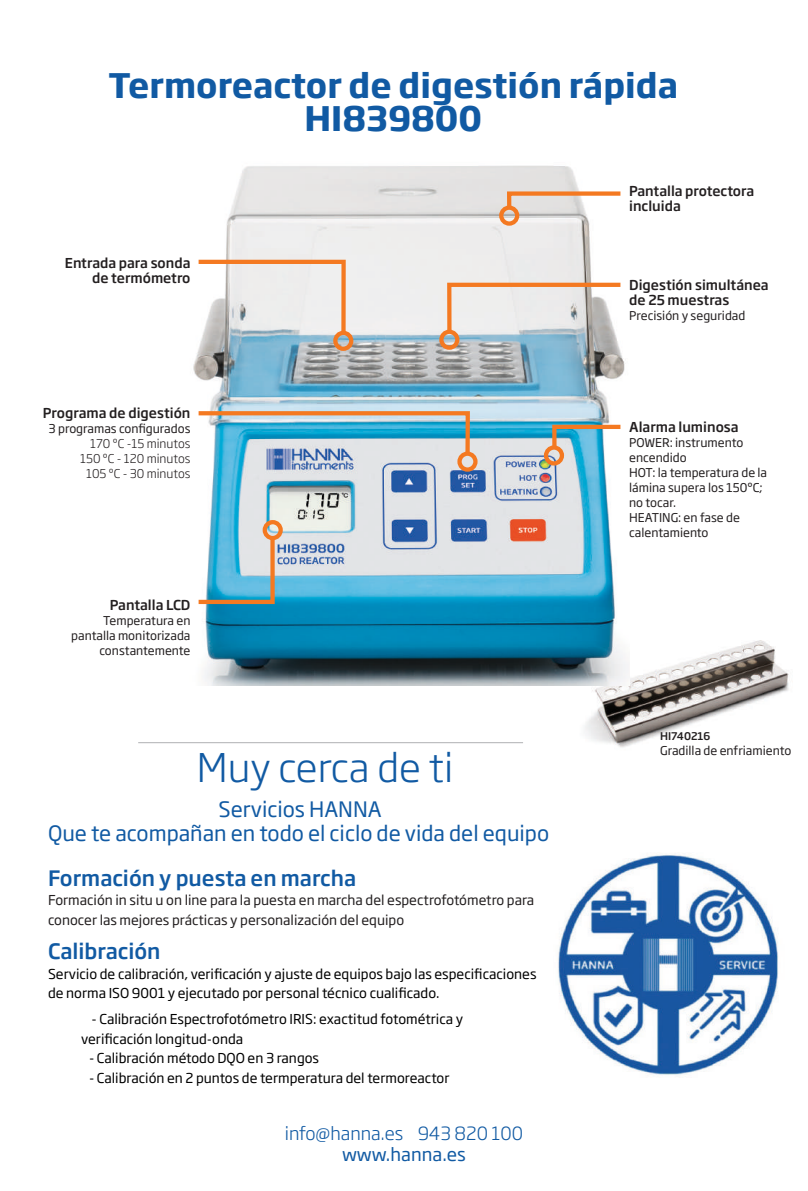
<style>
.page{position:relative;width:808px;height:1191px;background:#fff}
.page>*{position:absolute;margin:0;border:0;box-sizing:border-box;transform-origin:0 0}
.t1{font:300 39px "Soho Gothic Pro";color:#115aa3}
.t2{font:700 33.45px/32.8px "Soho Gothic Pro";color:#115aa3;text-align:center}
.t3{font:21px/24px "Soho Gothic Pro";color:#115aa3;text-align:center}
.t4{font:500 21px "Soho Gothic Pro";color:#115aa3}
.t5{font:300 18px "Soho Gothic Pro";color:#115aa3}
.t6{font:18px "Soho Gothic Pro";color:#115aa3}
.t7{font:13.5px/19.5px "Soho Gothic Pro";color:#000}
.t8{font:500 13.5px/15px "Soho Gothic Pro";color:#231f20}
.t9{font:13.5px/19.5px "Soho Gothic Pro";color:#231f20}
.t10{font:12px/15px "Soho Gothic Pro";color:#231f20}
.t11{font:300 12px/15px "Soho Gothic Pro";color:#231f20;text-align:right}
.t12{font:500 10.5px "Soho Gothic Pro";color:#231f20}
</style>
<div class="page">
<img style="left:568px;top:640px;width:221px;height:108px">
<img style="left:193px;top:165px;width:436px;height:520px">
<div style="left:499px;top:205px;width:20px;height:21px;border:4px solid #f47921;border-radius:50%"></div>
<div style="left:439px;top:330px;width:20px;height:20px;border:4px solid #f47921;border-radius:50%"></div>
<div style="left:544px;top:445px;width:20px;height:20px;border:4px solid #f47921;border-radius:50%"></div>
<div style="left:263px;top:520px;width:20px;height:20px;border:4px solid #f47921;border-radius:50%"></div>
<div style="left:457px;top:451px;width:20px;height:21px;border:4px solid #f47921;border-radius:50%"></div>
<div style="left:333px;top:331px;width:20px;height:20px;border:4px solid #f47921;border-radius:50%"></div>
<svg style="left:505px;top:189px;width:120px;height:23px"></svg>
<svg style="left:445px;top:280px;width:180px;height:57px;background:#e2d8d0"></svg>
<svg style="left:550px;top:422px;width:75px;height:30px"></svg>
<svg style="left:194px;top:533px;width:83px;height:73px"></svg>
<svg style="left:194px;top:409px;width:278px;height:50px;background:#98bfca"></svg>
<svg style="left:194px;top:258px;width:154px;height:80px"></svg>
<img style="left:558px;top:853px;width:220px;height:223px">
<hr style="left:138px;top:742px;width:385px;height:1px;background:#b4b5b8">
<h2 class="t2" style="left:109px;top:67px;width:571px">Termoreactor de digestión rápida<br>HI839800</h2>
<p class="t8" style="left:65px;top:254px;width:127px;text-align:right">Entrada para sonda de termómetro</p>
<p class="t8" style="left:43px;top:404px;width:149px">Programa de digestión</p>
<p class="t10" style="left:49px;top:420px;width:143px">3 programas configurados</p>
<p class="t11" style="left:80px;top:435px;width:112px">170 ºC -15 minutos<br>150 ºC - 120 minutos<br>105 ºC - 30 minutos</p>
<p class="t8" style="left:110px;top:596px;width:82px">Pantalla LCD</p>
<p class="t10" style="left:71px;top:612px;width:121px;text-align:right">Temperatura en pantalla monitorizada constantemente</p>
<h1 class="t1" style="left:197px;top:737px;width:258px">Muy cerca de ti</h1>
<h3 class="t3" style="left:48px;top:795px;width:503px">Servicios HANNA<br>Que te acompañan en todo el ciclo de vida del equipo</h3>
<h3 class="t4" style="left:48px;top:861px;width:310px">Formación y puesta en marcha</h3>
<p class="t9" style="left:48px;top:889px;width:488px">Formación in situ u on line para la puesta en marcha del espectrofotómetro para conocer las mejores prácticas y personalización del equipo</p>
<h3 class="t4" style="left:48px;top:934px;width:114px">Calibración</h3>
<p class="t7" style="left:48px;top:963px;width:490px">Servicio de calibración, verificación y ajuste de equipos bajo las especificaciones de norma ISO 9001 y ejecutado por personal técnico cualificado.</p>
<p class="t7" style="left:81px;top:1009px;width:383px;text-indent:10px">- Calibración Espectrofotómetro IRIS: exactitud fotométrica y verificación longitud-onda</p>
<p class="t7" style="left:89px;top:1048px;width:232px">- Calibración método DQO en 3 rangos</p>
<p class="t7" style="left:89px;top:1067px;width:362px">- Calibración en 2 puntos de termperatura del termoreactor</p>
<h3 class="t5" style="left:285px;top:1119px;width:240px">info@hanna.es 943 820 100</h3>
<h3 class="t6" style="left:342px;top:1140px;width:125px">www.hanna.es</h3>
<p class="t8" style="left:629px;top:182px;width:127px">Pantalla protectora incluida</p>
<p class="t8" style="left:629px;top:276px;width:141px">Digestión simultánea de 25 muestras</p>
<p class="t10" style="left:629px;top:307px;width:118px">Precisión y seguridad</p>
<p class="t8" style="left:629px;top:418px;width:111px">Alarma luminosa</p>
<p class="t10" style="left:629px;top:434px;width:139px">POWER: instrumento encendido<br>HOT: la temperatura de la lámina supera los 150ºC; no tocar.<br>HEATING: en fase de calentamiento</p>
<p class="t12" style="left:660px;top:728px;width:52px">HI740216</p>
<p class="t10" style="left:660px;top:742px;width:133px">Gradilla de enfriamiento</p>
</div>
